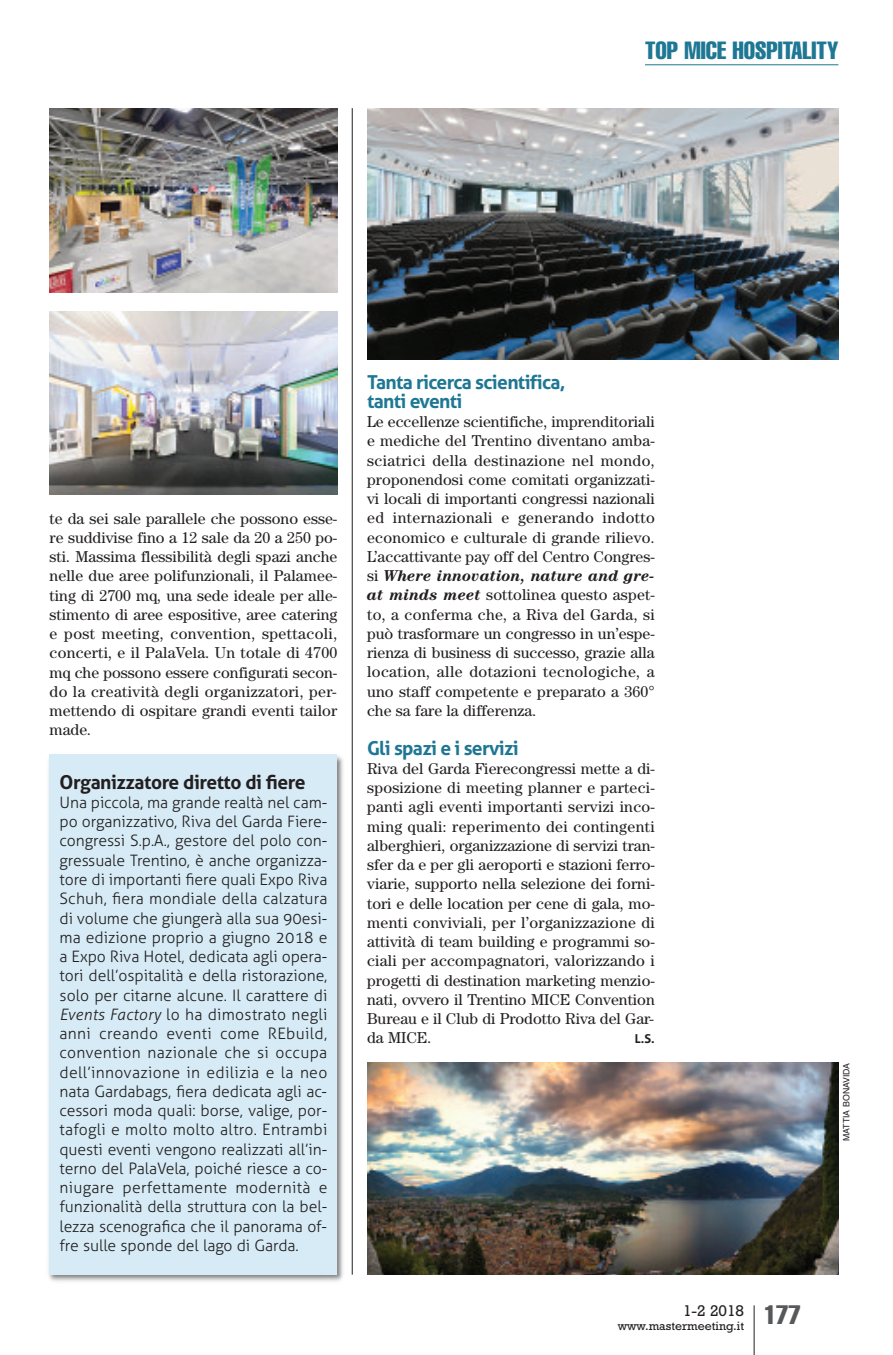
<style>
.page{position:relative;width:893px;height:1355px;background:#fff}
.page>*{position:absolute;margin:0;border:0;box-sizing:border-box;transform-origin:0 0}
.t1{font:extra-condensed 24.5px "Helvetica";color:#1e7793}
.t2{font:700 19.25px/19.2px "Aller";letter-spacing:-.035em;color:#1e7793}
.t3{font:700 19.25px "Aller";letter-spacing:-.025em;color:#231f20}
.t4{font:15.75px/19.2px "Century";letter-spacing:.01em;color:#231f20;text-align:justify}
.t5{font:300 15.75px/19.2px "Aller";letter-spacing:-.005em;color:#231f20;text-align:justify}
.t6{font:15.75px "Rockwell";color:#231f20}
.t7{font:12.25px "Rockwell";color:#231f20}
.t8{font:700 12.25px "Aller";color:#231f20}
.t9{font:8.75px "Helvetica";color:#231f20}
.s1{font-style:italic}
.s2{font-weight:700;font-style:italic}
</style>
<div class="page">
<hr style="left:754px;top:1305px;width:1px;height:49px;background:#231f20">
<hr style="left:645px;top:64px;width:193px;height:1px;background:#1e7793">
<hr style="left:352px;top:108px;width:1px;height:1166px;background:#231f20">
<img style="left:48px;top:754px;width:295px;height:528px">
<div style="left:50px;top:754px;width:287px;height:520px;background:#d6ebf5"></div>
<img style="left:367px;top:108px;width:471px;height:252px">
<img style="left:50px;top:108px;width:287px;height:184px">
<img style="left:50px;top:311px;width:287px;height:183px">
<img style="left:367px;top:1062px;width:471px;height:212px">
<h1 class="t1" style="left:645px;top:42px;width:195px">TOP MICE HOSPITALITY</h1>
<p class="t4" style="left:50px;top:510px;width:289px">te da sei sale parallele che possono esse&shy;re suddivise fino a 12 sale da 20 a 250 po&shy;sti. Massima flessibilità degli spazi anche nelle due aree polifunzionali, il Palamee&shy;ting di 2700 mq, una sede ideale per alle&shy;stimento di aree espositive, aree catering e post meeting, convention, spettacoli, concerti, e il PalaVela. Un totale di 4700 mq che possono essere configurati secon&shy;do la creatività degli organizzatori, per&shy;mettendo di ospitare grandi eventi tailor made.</p>
<p class="t3" style="left:60px;top:770px;width:248px">Organizzatore diretto di fiere</p>
<p class="t5" style="left:59px;top:792px;width:269px">Una piccola, ma grande realtà nel cam&shy;po organizzativo, Riva del Garda Fiere&shy;congressi S.p.A., gestore del polo con&shy;gressuale Trentino, è anche organizza&shy;tore di importanti fiere quali Expo Riva Schuh, fiera mondiale della calzatura di volume che giungerà alla sua 90esi&shy;ma edizione proprio a giugno 2018 e a Expo Riva Hotel, dedicata agli opera&shy;tori dell’ospitalità e della ristorazione, solo per citarne alcune. Il carattere di <span class="s1">Events Factory</span> lo ha dimostrato negli anni creando eventi come REbuild, convention nazionale che si occupa dell’innovazione in edilizia e la neo nata Gardabags, fiera dedicata agli ac&shy;cessori moda quali: borse, valige, por&shy;tafogli e molto molto altro. Entrambi questi eventi vengono realizzati all’in&shy;terno del PalaVela, poiché riesce a co&shy;niugare perfettamente modernità e funzionalità della struttura con la bel&shy;lezza scenografica che il panorama of&shy;fre sulle sponde del lago di Garda.</p>
<p class="t2" style="left:367px;top:372px;width:200px">Tanta ricerca scientifica, tanti eventi</p>
<p class="t4" style="left:367px;top:413px;width:289px">Le eccellenze scientifiche, imprenditoriali e mediche del Trentino diventano amba&shy;sciatrici della destinazione nel mondo, proponendosi come comitati organizzati&shy;vi locali di importanti congressi nazionali ed internazionali e generando indotto economico e culturale di grande rilievo.<br>L’accattivante pay off del Centro Congres&shy;si <span class="s2">Where innovation, nature and gre&shy;at minds meet</span> sottolinea questo aspet&shy;to, a conferma che, a Riva del Garda, si può trasformare un congresso in un’espe&shy;rienza di business di successo, grazie alla location, alle dotazioni tecnologiche, a uno staff competente e preparato a 360° che sa fare la differenza.</p>
<p class="t2" style="left:367px;top:738px;width:153px">Gli spazi e i servizi</p>
<p class="t4" style="left:367px;top:760px;width:289px">Riva del Garda Fierecongressi mette a di&shy;sposizione di meeting planner e parteci&shy;panti agli eventi importanti servizi inco&shy;ming quali: reperimento dei contingenti alberghieri, organizzazione di servizi tran&shy;sfer da e per gli aeroporti e stazioni ferro&shy;viarie, supporto nella selezione dei forni&shy;tori e delle location per cene di gala, mo&shy;menti conviviali, per l’organizzazione di attività di team building e programmi so&shy;ciali per accompagnatori, valorizzando i progetti di destination marketing menzio&shy;nati, ovvero il Trentino MICE Convention Bureau e il Club di Prodotto Riva del Gar&shy;da MICE.</p>
<p class="t8" style="left:635px;top:1031px;width:21px">L.S.</p>
<p class="t6" style="left:683px;top:1305px;width:63px">1-2 2018</p>
<p class="t7" style="left:618px;top:1321px;width:184px">www.mastermeeting.it <sup>177</sup></p>
<p class="t9" style="left:843px;top:1140px;width:79px;rotate:-90deg">MATTIA BONAVIDA</p>
</div>
